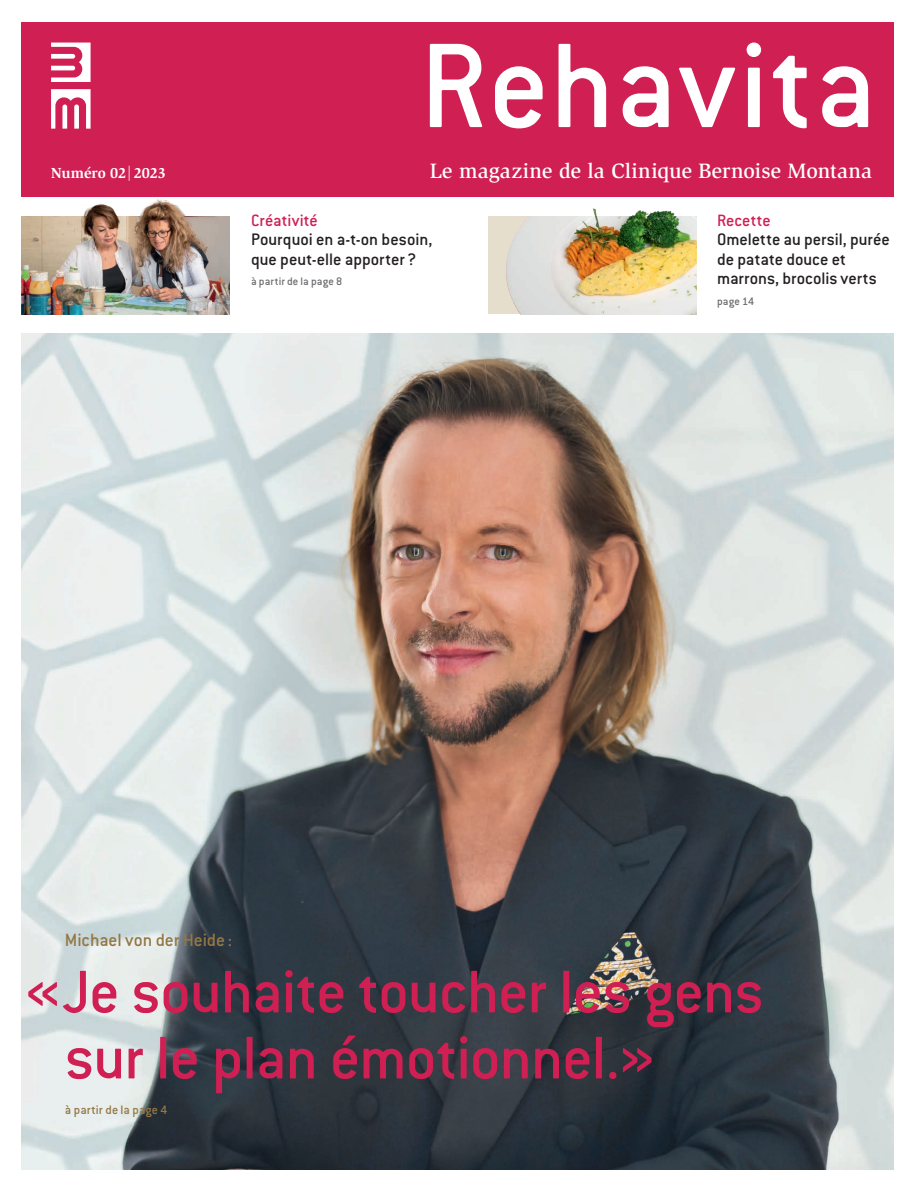
<style>
.page{position:relative;width:915px;height:1191px;background:#fff}
.page>*{position:absolute;margin:0;border:0;box-sizing:border-box;transform-origin:0 0}
.t1{font:500 66px/66px "Conduit ITC";letter-spacing:-.015em;color:#d01f53}
.t2{font:500 21.3px "Slimbach Std";letter-spacing:.01em;color:#fff}
.t3{font:500 19.5px "Conduit ITC";letter-spacing:-.005em;color:#937846}
.t4{font:500 18.3px/19.5px "Conduit ITC";color:#231f20}
.t5{font:500 18px "Conduit ITC";letter-spacing:.005em;color:#d01f53}
.t6{font:700 15px "Slimbach Std";letter-spacing:-.01em;color:#fff}
.t7{font:500 13.5px "Conduit ITC";letter-spacing:.01em;color:#937846}
.t8{font:500 12px "Conduit ITC";letter-spacing:.01em;color:#6c6d70}
</style>
<div class="page">
<div style="left:21px;top:23px;width:872px;height:174px;background:#d01f53"></div>
<svg style="left:51px;top:43px;width:39px;height:39px"></svg>
<svg style="left:51px;top:89px;width:39px;height:40px"></svg>
<svg style="left:429px;top:43px;width:438px;height:85px"></svg>
<img style="left:21px;top:199px;width:209px;height:18px">
<img style="left:21px;top:217px;width:209px;height:97px">
<img style="left:488px;top:208px;width:208px;height:106px">
<img style="left:21px;top:334px;width:872px;height:835px">
<p class="t6" style="left:51px;top:164px;width:116px">Numéro 02|2023</p>
<p class="t2" style="left:429px;top:158px;width:443px">Le magazine de la Clinique Bernoise Montana</p>
<p class="t5" style="left:251px;top:209px;width:68px">Créativité</p>
<p class="t4" style="left:251px;top:229px;width:183px">Pourquoi en a-t-on besoin, que peut-elle apporter ?</p>
<p class="t8" style="left:251px;top:274px;width:93px">à partir de la page 8</p>
<p class="t5" style="left:716px;top:209px;width:55px">Recette</p>
<p class="t4" style="left:716px;top:229px;width:174px">Omelette au persil, purée de patate douce et marrons, brocolis verts</p>
<p class="t8" style="left:716px;top:293px;width:39px">page 14</p>
<p class="t3" style="left:65px;top:928px;width:168px">Michael von der Heide :</p>
<h1 class="t1" style="left:65px;top:957px;width:700px;text-indent:-40px">«Je souhaite toucher les gens sur le plan émotionnel.»</h1>
<p class="t7" style="left:65px;top:1102px;width:104px">à partir de la page 4</p>
</div>
